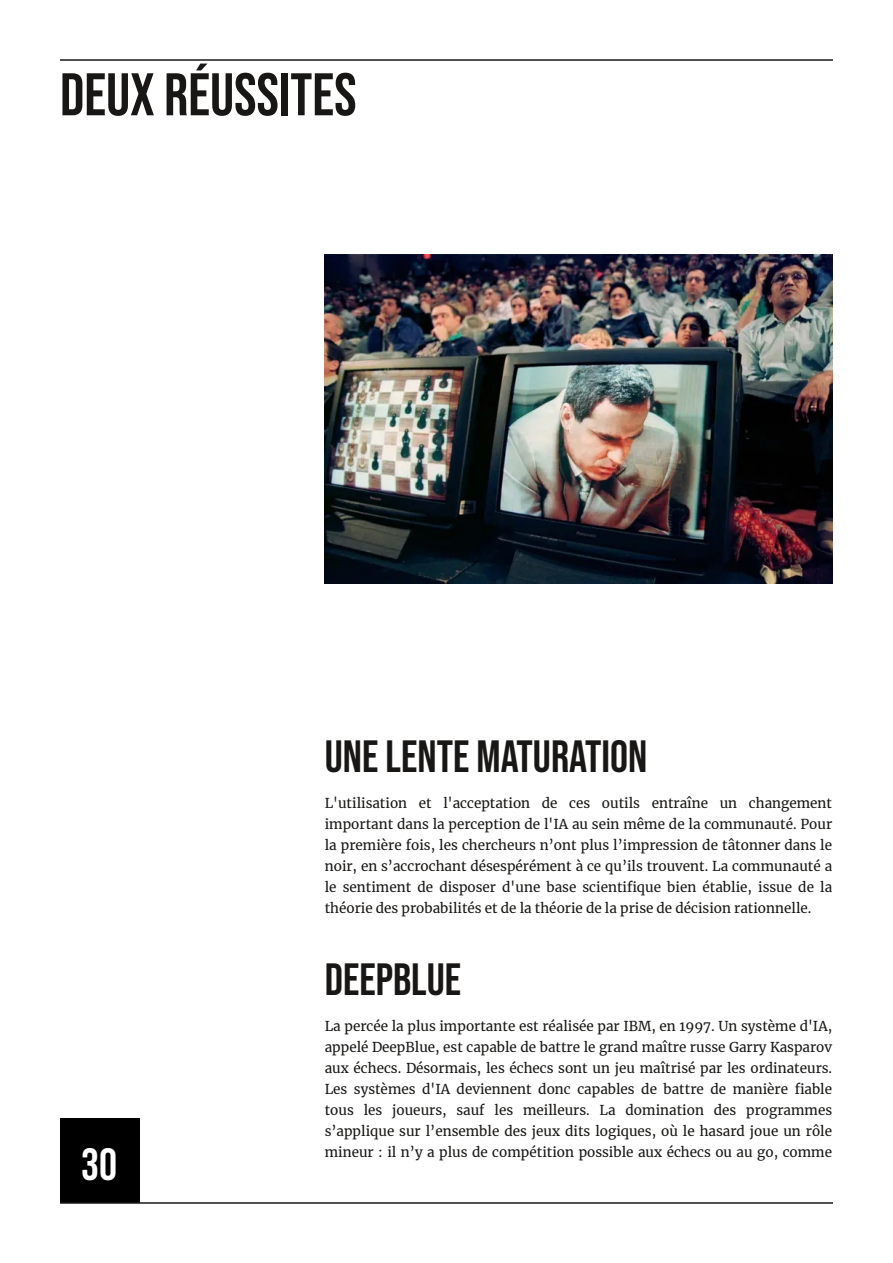
<style>
.page{position:relative;width:893px;height:1263px;background:#fff}
.page>*{position:absolute;margin:0;border:0;box-sizing:border-box;transform-origin:0 0}
.t1{font:60px "Bebas Neue";color:#181715}
.t2{font:45px "Bebas Neue";color:#181715}
.t3{font:45px "Bebas Neue";color:#fff}
.t4{font:13.5px/21px "Merriweather";color:#181715;text-align:justify}
</style>
<div class="page">
<div style="left:60px;top:1118px;width:80px;height:85px;background:#000"></div>
<hr style="left:60px;top:1202px;width:773px;height:2px;background:#181715">
<hr style="left:60px;top:59px;width:773px;height:2px;background:#181715">
<img style="left:325px;top:254px;width:508px;height:330px">
<h1 class="t1" style="left:60px;top:61px;width:298px">DEUX RÉUSSITES</h1>
<h2 class="t3" style="left:81px;top:1140px;width:37px">30</h2>
<h2 class="t2" style="left:325px;top:731px;width:324px">UNE LENTE MATURATION</h2>
<p class="t4" style="left:325px;top:792px;width:509px">L'utilisation et l'acceptation de ces outils entraîne un changement important dans la perception de l'IA au sein même de la communauté. Pour la première fois, les chercheurs n’ont plus l’impression de tâtonner dans le noir, en s’accrochant désespérément à ce qu’ils trouvent. La communauté a le sentiment de disposer d'une base scientifique bien établie, issue de la théorie des probabilités et de la théorie de la prise de décision rationnelle.</p>
<h2 class="t2" style="left:325px;top:955px;width:138px">DEEPBLUE</h2>
<p class="t4" style="left:325px;top:1016px;width:509px">La percée la plus importante est réalisée par IBM, en 1997. Un système d'IA, appelé DeepBlue, est capable de battre le grand maître russe Garry Kasparov aux échecs. Désormais, les échecs sont un jeu maîtrisé par les ordinateurs.<br>Les systèmes d'IA deviennent donc capables de battre de manière fiable tous les joueurs, sauf les meilleurs. La domination des programmes s’applique sur l’ensemble des jeux dits logiques, où le hasard joue un rôle mineur : il n’y a plus de compétition possible aux échecs ou au go, comme</p>
</div>
